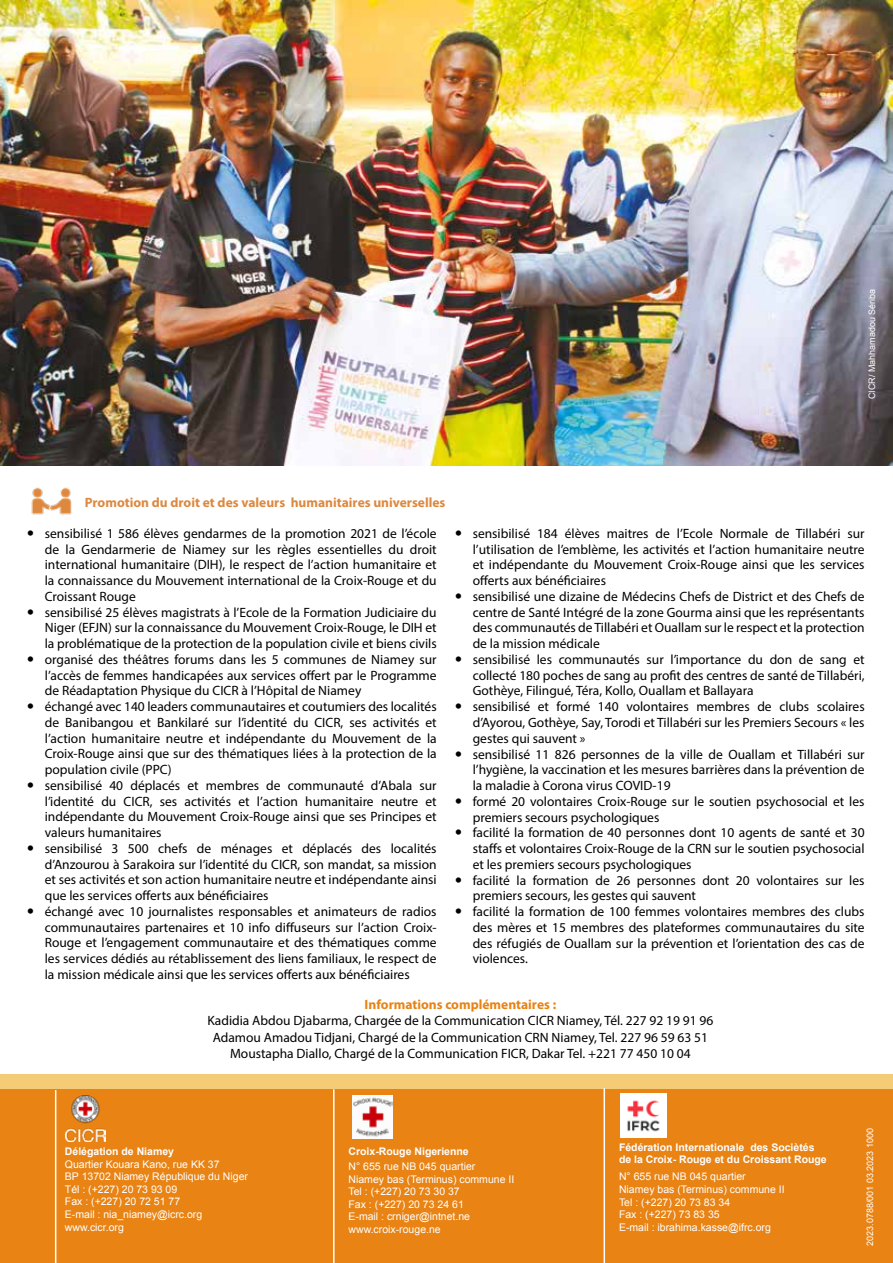
<style>
.page{position:relative;width:893px;height:1263px;background:#fff}
.page>*{position:absolute;margin:0;border:0;box-sizing:border-box;transform-origin:0 0}
.t1{font:13.5px/15.8px "Myriad Pro";color:#000}
.t2{font:700 13.5px "Myriad Pro";color:#dd883e}
.t3{font:700 13.5px "Myriad Pro";color:#e88314}
.t4{font:10.5px/12.6px "Arial";color:#fff}
.t5{font:700 10.5px/12px "Arial";color:#fff}
.t6{font:9px "Arial";color:#fff}
</style>
<div class="page">
<div style="left:0;top:1074px;width:893px;height:15px;background:#f4cb76"></div>
<div style="left:0;top:1089px;width:893px;height:174px;background:#e88314"></div>
<img style="left:31px;top:487px;width:41px;height:28px">
<img style="left:0;top:0;width:893px;height:466px">
<img style="left:352px;top:1096px;width:40px;height:42px">
<hr style="left:333px;top:1089px;width:2px;height:174px;background:#fff">
<img style="left:65px;top:1095px;width:40px;height:46px">
<hr style="left:55px;top:1090px;width:1px;height:173px;background:#fff">
<hr style="left:604px;top:1088px;width:1px;height:175px;background:#fff">
<img style="left:621px;top:1093px;width:46px;height:44px">
<p class="t6" style="left:866px;top:399px;width:112px;rotate:-90deg">CICR/ Mahhamadou Sériba</p>
<p class="t2" style="left:85px;top:493px;width:362px">Promotion du droit et des valeurs humanitaires universelles</p>
<p class="t1" style="left:45px;top:525px;width:393px">sensibilisé 1 586 élèves gendarmes de la promotion 2021 de l’école de la Gendarmerie de Niamey sur les règles essentielles du droit international humanitaire (DIH), le respect de l’action humanitaire et la connaissance du Mouvement international de la Croix-Rouge et du Croissant Rouge<br>sensibilisé 25 élèves magistrats à l’Ecole de la Formation Judiciaire du Niger (EFJN) sur la connaissance du Mouvement Croix-Rouge, le DIH et la problématique de la protection de la population civile et biens civils organisé des théâtres forums dans les 5 communes de Niamey sur l’accès de femmes handicapées aux services offert par le Programme de Réadaptation Physique du CICR à l’Hôpital de Niamey<br>échangé avec 140 leaders communautaires et coutumiers des localités de Banibangou et Bankilaré sur l’identité du CICR, ses activités et l’action humanitaire neutre et indépendante du Mouvement de la Croix-Rouge ainsi que sur des thématiques liées à la protection de la population civile (PPC)<br>sensibilisé 40 déplacés et membres de communauté d’Abala sur l’identité du CICR, ses activités et l’action humanitaire neutre et indépendante du Mouvement Croix-Rouge ainsi que ses Principes et valeurs humanitaires<br>sensibilisé 3 500 chefs de ménages et déplacés des localités d’Anzourou à Sarakoira sur l’identité du CICR, son mandat, sa mission et ses activités et son action humanitaire neutre et indépendante ainsi que les services offerts aux bénéficiaires<br>échangé avec 10 journalistes responsables et animateurs de radios communautaires partenaires et 10 info diffuseurs sur l’action Croix-Rouge et l’engagement communautaire et des thématiques comme les services dédiés au rétablissement des liens familiaux, le respect de la mission médicale ainsi que les services offerts aux bénéficiaires</p>
<p class="t1" style="left:473px;top:525px;width:393px">sensibilisé 184 élèves maitres de l’Ecole Normale de Tillabéri sur l’utilisation de l’emblème, les activités et l’action humanitaire neutre et indépendante du Mouvement Croix-Rouge ainsi que les services offerts aux bénéficiaires<br>sensibilisé une dizaine de Médecins Chefs de District et des Chefs de centre de Santé Intégré de la zone Gourma ainsi que les représentants des communautés de Tillabéri et Ouallam sur le respect et la protection de la mission médicale<br>sensibilisé les communautés sur l’importance du don de sang et collecté 180 poches de sang au profit des centres de santé de Tillabéri, Gothèye, Filingué, Téra, Kollo, Ouallam et Ballayara<br>sensibilisé et formé 140 volontaires membres de clubs scolaires d’Ayorou, Gothèye, Say, Torodi et Tillabéri sur les Premiers Secours « les gestes qui sauvent »<br>sensibilisé 11 826 personnes de la ville de Ouallam et Tillabéri sur l’hygiène, la vaccination et les mesures barrières dans la prévention de la maladie à Corona virus COVID-19<br>formé 20 volontaires Croix-Rouge sur le soutien psychosocial et les premiers secours psychologiques<br>facilité la formation de 40 personnes dont 10 agents de santé et 30 staffs et volontaires Croix-Rouge de la CRN sur le soutien psychosocial et les premiers secours psychologiques<br>facilité la formation de 26 personnes dont 20 volontaires sur les premiers secours, les gestes qui sauvent<br>facilité la formation de 100 femmes volontaires membres des clubs des mères et 15 membres des plateformes communautaires du site des réfugiés de Ouallam sur la prévention et l’orientation des cas de violences.</p>
<p class="t3" style="left:365px;top:995px;width:193px">Informations complémentaires :</p>
<p class="t1" style="left:207px;top:1012px;width:508px;line-height:16.5px;text-align:center">Kadidia Abdou Djabarma, Chargée de la Communication CICR Niamey, Tél. 227 92 19 91 96<br>Adamou Amadou Tidjani, Chargé de la Communication CRN Niamey, Tel. 227 96 59 63 51<br>Moustapha Diallo, Chargé de la Communication FICR, Dakar Tel. +221 77 450 10 04</p>
<p class="t5" style="left:65px;top:1146px;width:111px">Délégation de Niamey</p>
<p class="t4" style="left:65px;top:1158px;width:185px">Quartier Kouara Kano, rue KK 37<br>BP 13702 Niamey République du Niger<br>Tél : (+227) 20 73 93 09<br>Fax : (+227) 20 72 51 77<br>E-mail : nia_niamey@icrc.org www.cicr.org</p>
<p class="t5" style="left:349px;top:1146px;width:122px">Croix-Rouge Nigerienne</p>
<p class="t4" style="left:349px;top:1160px;width:167px">N° 655 rue NB 045 quartier<br>Niamey bas (Terminus) commune II<br>Tel : (+227) 20 73 30 37<br>Fax : (+227) 20 73 24 61<br>E-mail : crniger@intnet.ne www.croix-rouge.ne</p>
<p class="t5" style="left:619px;top:1142px;width:209px">Fédération Internationale des Sociètés de la Croix- Rouge et du Croissant Rouge</p>
<p class="t4" style="left:619px;top:1170px;width:167px">N° 655 rue NB 045 quartier<br>Niamey bas (Terminus) commune II<br>Tel : (+227) 20 73 83 34<br>Fax : (+227) 73 83 35<br>E-mail : ibrahima.kasse@ifrc.org</p>
<p class="t6" style="left:864px;top:1246px;width:119px;rotate:-90deg">2023.0788/001 03.2023 1000</p>
</div>
